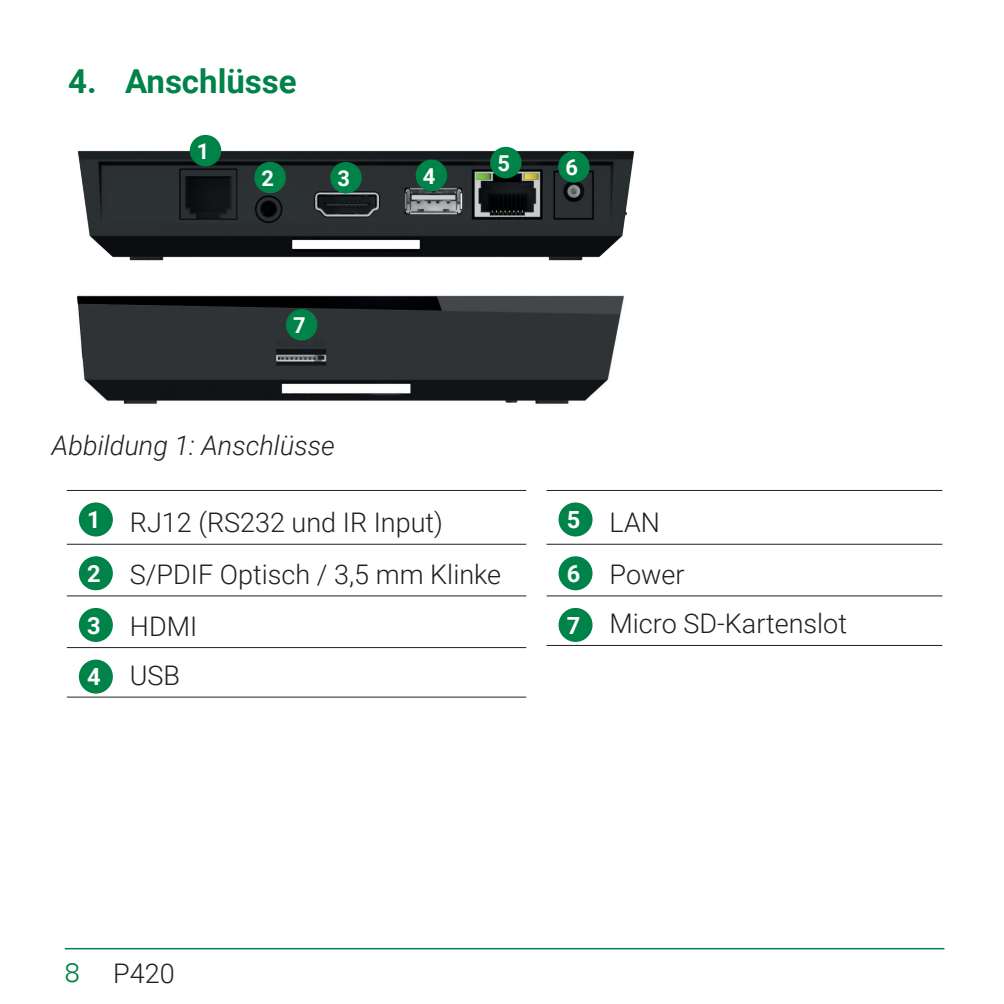
<style>
.page{position:relative;width:1004px;height:1004px;background:#fff}
.page>*{position:absolute;margin:0;border:0;box-sizing:border-box;transform-origin:0 0}
.t1{font:700 33px "Roboto";color:#008348}
.t2{font:300 27px/51px "Roboto";color:#231f20}
.t3{font:italic 300 27px "Roboto";color:#231f20}
.t4{font:700 21.9px "Roboto";color:#fff}
.s1{font-weight:700;font-size:23.7px;color:#fff}
.s2{font-family:"Univers LT";color:#008348}
</style>
<div class="page">
<hr style="left:65px;top:947px;width:879px;height:2px;background:#008348">
<img style="left:77px;top:134px;width:558px;height:127px">
<div style="left:190px;top:135px;width:31px;height:31px;background:#008348;border-radius:50%"></div>
<div style="left:330px;top:162px;width:32px;height:31px;background:#008348;border-radius:50%"></div>
<div style="left:490px;top:147px;width:31px;height:31px;background:#008348;border-radius:50%"></div>
<div style="left:558px;top:151px;width:31px;height:31px;background:#008348;border-radius:50%"></div>
<div style="left:415px;top:160px;width:32px;height:31px;background:#008348;border-radius:50%"></div>
<div style="left:254px;top:162px;width:32px;height:31px;background:#008348;border-radius:50%"></div>
<img style="left:77px;top:295px;width:547px;height:109px">
<div style="left:286px;top:309px;width:31px;height:31px;background:#008348;border-radius:50%"></div>
<hr style="left:546px;top:490px;width:396px;height:1px;background:#231f20">
<hr style="left:546px;top:543px;width:396px;height:1px;background:#231f20">
<hr style="left:546px;top:595px;width:396px;height:1px;background:#231f20">
<hr style="left:546px;top:645px;width:396px;height:1px;background:#231f20">
<div style="left:558px;top:502px;width:34px;height:34px;background:#008348;border-radius:50%"></div>
<div style="left:558px;top:556px;width:34px;height:34px;background:#008348;border-radius:50%"></div>
<div style="left:558px;top:608px;width:34px;height:34px;background:#008348;border-radius:50%"></div>
<hr style="left:67px;top:490px;width:459px;height:1px;background:#231f20">
<hr style="left:67px;top:543px;width:459px;height:1px;background:#231f20">
<hr style="left:67px;top:595px;width:459px;height:1px;background:#231f20">
<hr style="left:67px;top:647px;width:459px;height:1px;background:#231f20">
<hr style="left:67px;top:696px;width:459px;height:1px;background:#231f20">
<div style="left:79px;top:502px;width:34px;height:34px;background:#008348;border-radius:50%"></div>
<div style="left:79px;top:556px;width:34px;height:34px;background:#008348;border-radius:50%"></div>
<div style="left:79px;top:608px;width:34px;height:34px;background:#008348;border-radius:50%"></div>
<div style="left:79px;top:659px;width:34px;height:34px;background:#008348;border-radius:50%"></div>
<p class="t1" style="left:68px;top:58px;width:230px">4. Anschlüsse</p>
<p class="t4" style="left:197px;top:136px;width:14px">1</p>
<p class="t4" style="left:261px;top:162px;width:14px">2</p>
<p class="t4" style="left:423px;top:160px;width:14px">4</p>
<p class="t4" style="left:337px;top:163px;width:14px">3</p>
<p class="t4" style="left:293px;top:310px;width:14px">7</p>
<p class="t3" style="left:52px;top:426px;width:284px">Abbildung 1: Anschlüsse</p>
<p class="t4" style="left:497px;top:148px;width:14px">5</p>
<p class="t4" style="left:565px;top:152px;width:14px">6</p>
<p class="t2" style="left:87px;top:496px;width:415px"><span class="s1">1</span> RJ12 (RS232 und IR Input)<br><span class="s1">2</span> S/PDIF Optisch / 3,5 mm Klinke<br><span class="s1">3</span> HDMI<br><span class="s1">4</span> USB</p>
<p class="t2" style="left:566px;top:496px;width:282px"><span class="s1">5</span> LAN<br><span class="s1">6</span> Power<br><span class="s1">7</span> Micro SD-Kartenslot</p>
<p class="t2" style="left:65px;top:946px;width:111px"><span class="s2">8</span> P420</p>
</div>
